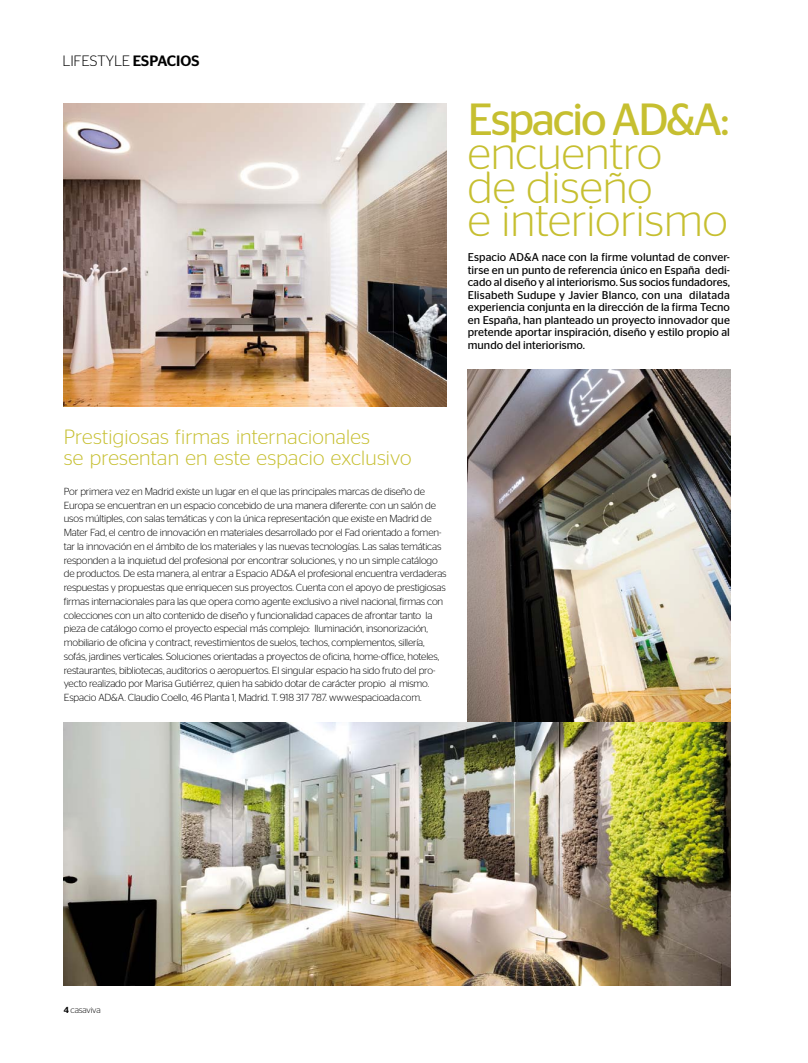
<style>
.page{position:relative;width:808px;height:1063px;background:#fff}
.page>*{position:absolute;margin:0;border:0;box-sizing:border-box;transform-origin:0 0}
.t1{font:300 45px/33.8px "Stag Sans";color:#c6bf30}
.t2{font:45px "Stag Sans";letter-spacing:-.05em;color:#c6bf30}
.t3{font:300 20.62px/21.2px "Stag Sans";letter-spacing:.01em;color:#c6bf30}
.t4{font:300 15px "Stag Sans";letter-spacing:-.015em;color:#000}
.t5{font:11.25px/12.5px "Stag Sans";color:#000;text-align:justify}
.t6{font:300 10.25px/13.8px "Stag Sans";letter-spacing:-.015em;color:#000}
.t7{font:300 8.75px "Stag Sans";letter-spacing:-.025em;color:#000}
.s1{font-weight:500}
</style>
<div class="page">
<img style="left:468px;top:370px;width:262px;height:352px">
<img style="left:64px;top:722px;width:666px;height:263px">
<img style="left:64px;top:104px;width:382px;height:302px">
<h3 class="t4" style="left:63px;top:52px;width:138px">LIFESTYLE <span class="s1">ESPACIOS</span></h3>
<h1 class="t2" style="left:468px;top:94px;width:263px">Espacio AD&amp;A:</h1>
<h1 class="t1" style="left:468px;top:136px;width:261px">encuentro<br>de diseño<br>e interiorismo</h1>
<p class="t5" style="left:468px;top:251px;width:264px">Espacio AD&amp;A nace con la firme voluntad de conver&shy;tirse en un punto de referencia único en España dedi&shy;cado al diseño y al interiorismo. Sus socios fundadores, Elisabeth Sudupe y Javier Blanco, con una dilatada experiencia conjunta en la dirección de la firma Tecno en España, han planteado un proyecto innovador que pretende aportar inspiración, diseño y estilo propio al mundo del interiorismo.</p>
<h2 class="t3" style="left:64px;top:426px;width:349px">Prestigiosas firmas internacionales<br>se presentan en este espacio exclusivo</h2>
<p class="t6" style="left:64px;top:484px;width:384px">Por primera vez en Madrid existe un lugar en el que las principales marcas de diseño de Europa se encuentran en un espacio concebido de una manera diferente: con un salón de usos múltiples, con salas temáticas y con la única representación que existe en Madrid de Mater Fad, el centro de innovación en materiales desarrollado por el Fad orientado a fomen&shy;tar la innovación en el ámbito de los materiales y las nuevas tecnologías. Las salas temáticas responden a la inquietud del profesional por encontrar soluciones, y no un simple catálogo de productos. De esta manera, al entrar a Espacio AD&amp;A el profesional encuentra verdaderas respuestas y propuestas que enriquecen sus proyectos. Cuenta con el apoyo de prestigiosas firmas internacionales para las que opera como agente exclusivo a nivel nacional, firmas con colecciones con un alto contenido de diseño y funcionalidad capaces de afrontar tanto la pieza de catálogo como el proyecto especial más complejo: Iluminación, insonorización, mobiliario de oficina y contract, revestimientos de suelos, techos, complementos, sillería, sofás, jardines verticales. Soluciones orientadas a proyectos de oficina, home-office, hoteles, restaurantes, bibliotecas, auditorios o aeropuertos. El singular espacio ha sido fruto del pro&shy;yecto realizado por Marisa Gutiérrez, quien ha sabido dotar de carácter propio al mismo.<br>Espacio AD&amp;A. Claudio Coello, 46 Planta 1, Madrid. T. 918 317 787. www.espacioada.com.</p>
<p class="t7" style="left:64px;top:1005px;width:38px"><span class="s1">4</span> casaviva</p>
</div>
